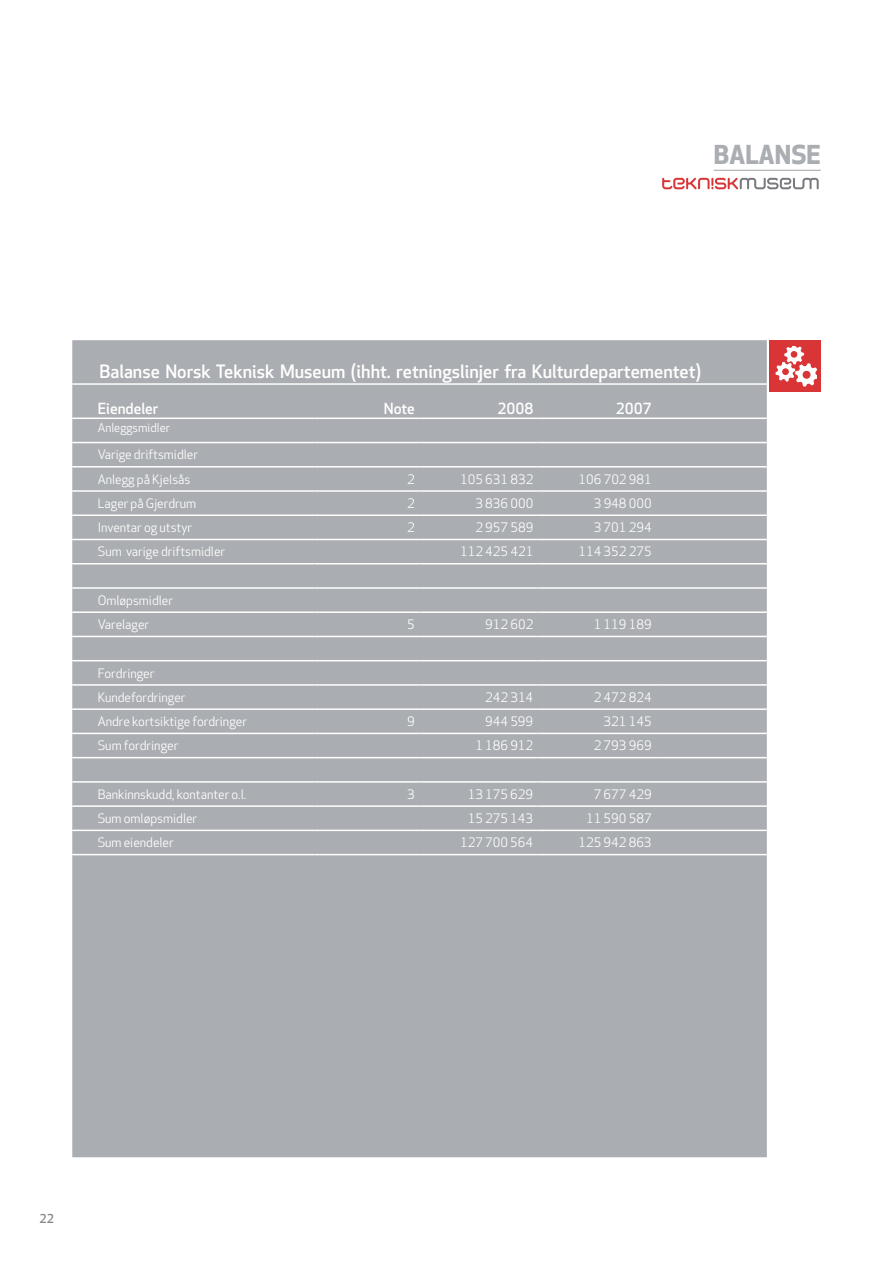
<style>
.page{position:relative;width:893px;height:1263px;background:#fff}
.page>*{position:absolute;margin:0;border:0;box-sizing:border-box;transform-origin:0 0}
.t1{font:700 25.5px "Apex New";color:#aaadb1}
.t2{font:500 18px "Apex New";color:#fff}
.t3{font:500 15px "Apex New";color:#fff}
.t4{font:12.75px/24.3px "Apex New";color:#fff}
.t5{font:12px "Apex New";color:#fff}
.t6{font:500 12px "Apex New";color:#84858a}
</style>
<div class="page">
<svg style="left:662px;top:178px;width:157px;height:11px"></svg>
<hr style="left:714px;top:170px;width:107px;height:1px;background:#aaadb1">
<div style="left:72px;top:340px;width:695px;height:78px;background:#aaadb1"></div>
<div style="left:72px;top:419px;width:695px;height:738px;background:#aaadb1"></div>
<hr style="left:72px;top:442px;width:243px;height:1px;background:#fff">
<hr style="left:315px;top:442px;width:104px;height:1px;background:#fff">
<hr style="left:419px;top:442px;width:119px;height:1px;background:#fff">
<hr style="left:538px;top:442px;width:118px;height:1px;background:#fff">
<hr style="left:656px;top:442px;width:111px;height:1px;background:#fff">
<hr style="left:72px;top:466px;width:243px;height:1px;background:#fff">
<hr style="left:315px;top:466px;width:104px;height:1px;background:#fff">
<hr style="left:419px;top:466px;width:119px;height:1px;background:#fff">
<hr style="left:538px;top:466px;width:118px;height:1px;background:#fff">
<hr style="left:656px;top:466px;width:111px;height:1px;background:#fff">
<hr style="left:72px;top:490px;width:243px;height:2px;background:#fff">
<hr style="left:315px;top:490px;width:104px;height:2px;background:#fff">
<hr style="left:419px;top:490px;width:119px;height:2px;background:#fff">
<hr style="left:538px;top:490px;width:118px;height:2px;background:#fff">
<hr style="left:656px;top:490px;width:111px;height:2px;background:#fff">
<hr style="left:72px;top:514px;width:243px;height:2px;background:#fff">
<hr style="left:315px;top:514px;width:104px;height:2px;background:#fff">
<hr style="left:419px;top:514px;width:119px;height:2px;background:#fff">
<hr style="left:538px;top:514px;width:118px;height:2px;background:#fff">
<hr style="left:656px;top:514px;width:111px;height:2px;background:#fff">
<hr style="left:72px;top:539px;width:243px;height:1px;background:#fff">
<hr style="left:315px;top:539px;width:104px;height:1px;background:#fff">
<hr style="left:419px;top:539px;width:119px;height:1px;background:#fff">
<hr style="left:538px;top:539px;width:118px;height:1px;background:#fff">
<hr style="left:656px;top:539px;width:111px;height:1px;background:#fff">
<hr style="left:72px;top:563px;width:243px;height:1px;background:#fff">
<hr style="left:315px;top:563px;width:104px;height:1px;background:#fff">
<hr style="left:419px;top:563px;width:119px;height:1px;background:#fff">
<hr style="left:538px;top:563px;width:118px;height:1px;background:#fff">
<hr style="left:656px;top:563px;width:111px;height:1px;background:#fff">
<hr style="left:72px;top:587px;width:243px;height:2px;background:#fff">
<hr style="left:315px;top:587px;width:104px;height:2px;background:#fff">
<hr style="left:419px;top:587px;width:119px;height:2px;background:#fff">
<hr style="left:538px;top:587px;width:118px;height:2px;background:#fff">
<hr style="left:656px;top:587px;width:111px;height:2px;background:#fff">
<hr style="left:72px;top:611px;width:243px;height:2px;background:#fff">
<hr style="left:315px;top:611px;width:104px;height:2px;background:#fff">
<hr style="left:419px;top:611px;width:119px;height:2px;background:#fff">
<hr style="left:538px;top:611px;width:118px;height:2px;background:#fff">
<hr style="left:656px;top:611px;width:111px;height:2px;background:#fff">
<hr style="left:72px;top:636px;width:243px;height:1px;background:#fff">
<hr style="left:315px;top:636px;width:104px;height:1px;background:#fff">
<hr style="left:419px;top:636px;width:119px;height:1px;background:#fff">
<hr style="left:538px;top:636px;width:118px;height:1px;background:#fff">
<hr style="left:656px;top:636px;width:111px;height:1px;background:#fff">
<hr style="left:72px;top:660px;width:243px;height:1px;background:#fff">
<hr style="left:315px;top:660px;width:104px;height:1px;background:#fff">
<hr style="left:419px;top:660px;width:119px;height:1px;background:#fff">
<hr style="left:538px;top:660px;width:118px;height:1px;background:#fff">
<hr style="left:656px;top:660px;width:111px;height:1px;background:#fff">
<hr style="left:72px;top:684px;width:243px;height:2px;background:#fff">
<hr style="left:315px;top:684px;width:104px;height:2px;background:#fff">
<hr style="left:419px;top:684px;width:119px;height:2px;background:#fff">
<hr style="left:538px;top:684px;width:118px;height:2px;background:#fff">
<hr style="left:656px;top:684px;width:111px;height:2px;background:#fff">
<hr style="left:72px;top:708px;width:243px;height:2px;background:#fff">
<hr style="left:315px;top:708px;width:104px;height:2px;background:#fff">
<hr style="left:419px;top:708px;width:119px;height:2px;background:#fff">
<hr style="left:538px;top:708px;width:118px;height:2px;background:#fff">
<hr style="left:656px;top:708px;width:111px;height:2px;background:#fff">
<hr style="left:72px;top:733px;width:243px;height:1px;background:#fff">
<hr style="left:315px;top:733px;width:104px;height:1px;background:#fff">
<hr style="left:419px;top:733px;width:119px;height:1px;background:#fff">
<hr style="left:538px;top:733px;width:118px;height:1px;background:#fff">
<hr style="left:656px;top:733px;width:111px;height:1px;background:#fff">
<hr style="left:72px;top:757px;width:243px;height:1px;background:#fff">
<hr style="left:315px;top:757px;width:104px;height:1px;background:#fff">
<hr style="left:419px;top:757px;width:119px;height:1px;background:#fff">
<hr style="left:538px;top:757px;width:118px;height:1px;background:#fff">
<hr style="left:656px;top:757px;width:111px;height:1px;background:#fff">
<hr style="left:72px;top:781px;width:243px;height:2px;background:#fff">
<hr style="left:315px;top:781px;width:104px;height:2px;background:#fff">
<hr style="left:419px;top:781px;width:119px;height:2px;background:#fff">
<hr style="left:538px;top:781px;width:118px;height:2px;background:#fff">
<hr style="left:656px;top:781px;width:111px;height:2px;background:#fff">
<hr style="left:72px;top:805px;width:243px;height:2px;background:#fff">
<hr style="left:315px;top:805px;width:104px;height:2px;background:#fff">
<hr style="left:419px;top:805px;width:119px;height:2px;background:#fff">
<hr style="left:538px;top:805px;width:118px;height:2px;background:#fff">
<hr style="left:656px;top:805px;width:111px;height:2px;background:#fff">
<hr style="left:72px;top:830px;width:243px;height:1px;background:#fff">
<hr style="left:315px;top:830px;width:104px;height:1px;background:#fff">
<hr style="left:419px;top:830px;width:119px;height:1px;background:#fff">
<hr style="left:538px;top:830px;width:118px;height:1px;background:#fff">
<hr style="left:656px;top:830px;width:111px;height:1px;background:#fff">
<hr style="left:72px;top:854px;width:243px;height:1px;background:#fff">
<hr style="left:315px;top:854px;width:104px;height:1px;background:#fff">
<hr style="left:419px;top:854px;width:119px;height:1px;background:#fff">
<hr style="left:538px;top:854px;width:118px;height:1px;background:#fff">
<hr style="left:656px;top:854px;width:111px;height:1px;background:#fff">
<hr style="left:72px;top:383px;width:243px;height:2px;background:#fff">
<hr style="left:315px;top:383px;width:104px;height:2px;background:#fff">
<hr style="left:419px;top:383px;width:119px;height:2px;background:#fff">
<hr style="left:538px;top:383px;width:118px;height:2px;background:#fff">
<hr style="left:656px;top:383px;width:111px;height:2px;background:#fff">
<div style="left:770px;top:340px;width:51px;height:51px;background:#d93436"></div>
<svg style="left:775px;top:346px;width:42px;height:41px"></svg>
<h1 class="t1" style="left:714px;top:136px;width:109px">BALANSE</h1>
<h2 class="t2" style="left:100px;top:359px;width:603px">Balanse Norsk Teknisk Museum (ihht. retningslinjer fra Kulturdepartementet)</h2>
<p class="t3" style="left:98px;top:398px;width:62px">Eiendeler</p>
<p class="t3" style="left:384px;top:398px;width:33px">Note</p>
<p class="t3" style="left:497px;top:398px;width:37px">2008</p>
<p class="t3" style="left:616px;top:398px;width:37px">2007</p>
<p class="t5" style="left:98px;top:420px;width:74px">Anleggsmidler</p>
<p class="t4" style="left:98px;top:443px;width:102px">Varige driftsmidler<br>Anlegg på Kjelsås</p>
<p class="t4" style="left:407px;top:467px;width:9px">2</p>
<p class="t4" style="left:460px;top:467px;width:75px">105 631 832</p>
<p class="t4" style="left:579px;top:467px;width:75px">106 702 981</p>
<p class="t4" style="left:98px;top:491px;width:100px">Lager på Gjerdrum</p>
<p class="t4" style="left:407px;top:491px;width:9px">2</p>
<p class="t4" style="left:475px;top:491px;width:59px">3 836 000</p>
<p class="t4" style="left:594px;top:491px;width:59px">3 948 000</p>
<p class="t4" style="left:98px;top:515px;width:96px">Inventar og utstyr</p>
<p class="t4" style="left:407px;top:515px;width:9px">2</p>
<p class="t4" style="left:475px;top:515px;width:59px">2 957 589</p>
<p class="t4" style="left:594px;top:515px;width:59px">3 701 294</p>
<p class="t4" style="left:98px;top:540px;width:129px">Sum varige driftsmidler</p>
<p class="t4" style="left:460px;top:540px;width:75px">112 425 421</p>
<p class="t4" style="left:578px;top:540px;width:75px">114 352 275</p>
<p class="t4" style="left:98px;top:588px;width:77px">Omløpsmidler<br>Varelager</p>
<p class="t4" style="left:407px;top:612px;width:9px">5</p>
<p class="t4" style="left:485px;top:612px;width:50px">912 602</p>
<p class="t4" style="left:594px;top:612px;width:59px">1 119 189</p>
<p class="t4" style="left:98px;top:661px;width:89px">Fordringer<br>Kundefordringer</p>
<p class="t4" style="left:485px;top:685px;width:50px">242 314</p>
<p class="t4" style="left:594px;top:685px;width:59px">2 472 824</p>
<p class="t4" style="left:98px;top:709px;width:151px">Andre kortsiktige fordringer</p>
<p class="t4" style="left:407px;top:709px;width:9px">9</p>
<p class="t4" style="left:485px;top:709px;width:50px">944 599</p>
<p class="t4" style="left:604px;top:709px;width:50px">321 145</p>
<p class="t4" style="left:98px;top:733px;width:82px">Sum fordringer</p>
<p class="t4" style="left:475px;top:733px;width:59px">1 186 912</p>
<p class="t4" style="left:594px;top:733px;width:59px">2 793 969</p>
<p class="t4" style="left:98px;top:782px;width:150px">Bankinnskudd, kontanter o.l.</p>
<p class="t4" style="left:407px;top:782px;width:9px">3</p>
<p class="t4" style="left:468px;top:782px;width:67px">13 175 629</p>
<p class="t4" style="left:594px;top:782px;width:59px">7 677 429</p>
<p class="t4" style="left:98px;top:806px;width:101px">Sum omløpsmidler</p>
<p class="t4" style="left:468px;top:806px;width:67px">15 275 143</p>
<p class="t4" style="left:586px;top:806px;width:67px">11 590 587</p>
<p class="t4" style="left:98px;top:830px;width:78px">Sum eiendeler</p>
<p class="t4" style="left:460px;top:830px;width:75px">127 700 564</p>
<p class="t4" style="left:578px;top:830px;width:75px">125 942 863</p>
<p class="t6" style="left:40px;top:1210px;width:16px">22</p>
</div>
